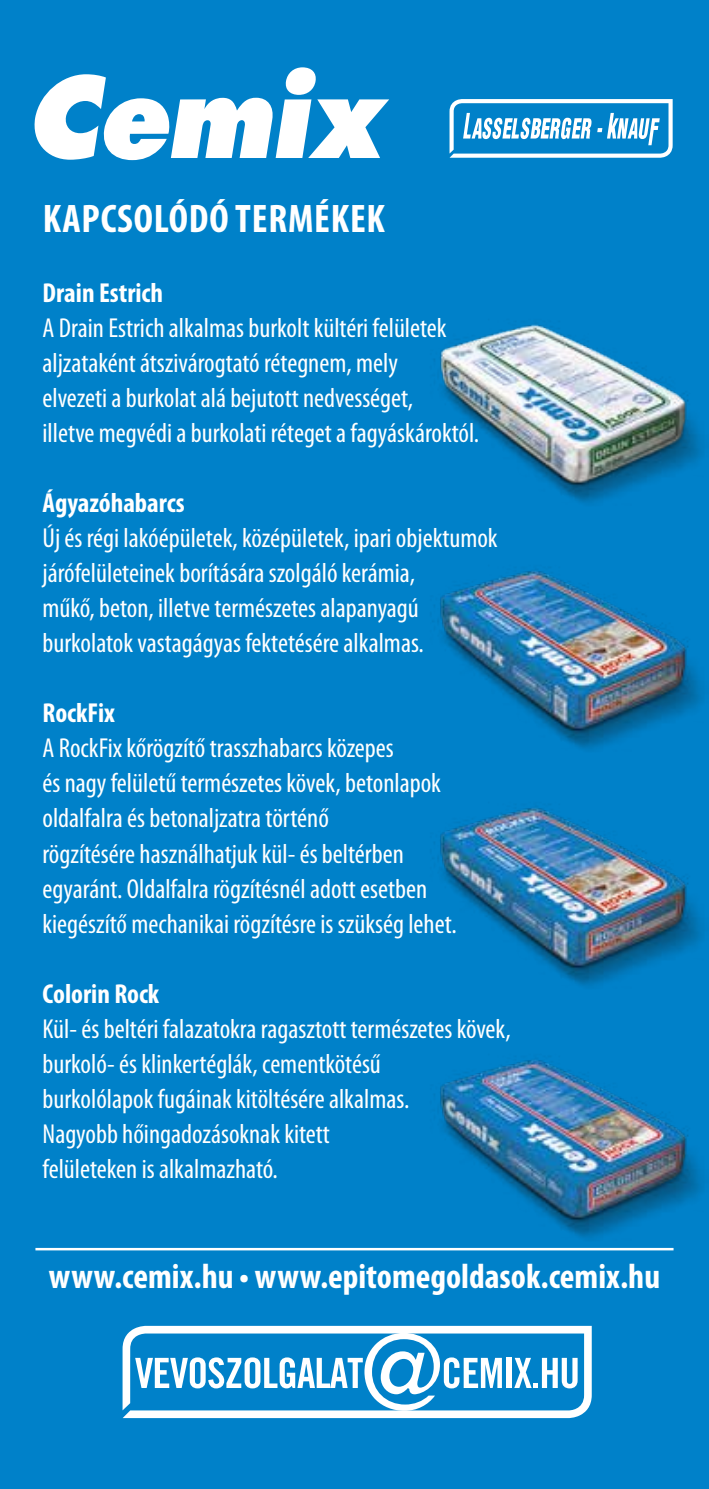
<style>
.page{position:relative;width:709px;height:1489px;background:#fff}
.page>*{position:absolute;margin:0;border:0;box-sizing:border-box;transform-origin:0 0}
.t1{font:700 condensed 40px "Myriad Pro";letter-spacing:.02em;color:#fff}
.t2{font:700 condensed 35px "Myriad Pro";color:#fff}
.t3{font:condensed 27.5px/35px "Myriad Pro";color:#fff}
.t4{font:700 condensed 27.5px "Myriad Pro";color:#fff}
</style>
<div class="page">
<div style="left:0;top:0;width:709px;height:1488px;background:#0081c9"></div>
<hr style="left:35px;top:1247px;width:638px;height:3px;background:#fff">
<svg style="left:123px;top:1325px;width:468px;height:92px;fill:#fff"></svg>
<svg style="left:135px;top:1332px;width:367px;height:78px"></svg>
<div style="left:506px;top:1357px;width:5px;height:30px;background:#fff"></div>
<svg style="left:514px;top:1357px;width:63px;height:31px"></svg>
<svg style="left:34px;top:67px;width:355px;height:93px"></svg>
<svg style="left:449px;top:99px;width:223px;height:59px"></svg>
<img style="left:434px;top:324px;width:270px;height:179px">
<img style="left:432px;top:571px;width:272px;height:173px">
<img style="left:434px;top:744px;width:270px;height:242px">
<img style="left:402px;top:1060px;width:302px;height:191px">
<h1 class="t1" style="left:43px;top:194px;width:343px">KAPCSOLÓDÓ TERMÉKEK</h1>
<p class="t4" style="left:43px;top:276px;width:122px">Drain Estrich</p>
<p class="t3" style="left:43px;top:310px;width:438px">A Drain Estrich alkalmas burkolt kültéri felületek aljzataként átszivárogtató rétegnem, mely<br>elvezeti a burkolat alá bejutott nedvességet,<br>illetve megvédi a burkolati réteget a fagyáskároktól.</p>
<p class="t4" style="left:43px;top:486px;width:144px">Ágyazóhabarcs</p>
<p class="t3" style="left:43px;top:520px;width:456px">Új és régi lakóépületek, középületek, ipari objektumok járófelületeinek borítására szolgáló kerámia,<br>műkő, beton, illetve természetes alapanyagú burkolatok vastagágyas fektetésére alkalmas.</p>
<p class="t4" style="left:43px;top:696px;width:74px">RockFix</p>
<p class="t3" style="left:43px;top:730px;width:416px">A RockFix kőrögzítő trasszhabarcs közepes<br>és nagy felületű természetes kövek, betonlapok oldalfalra és betonaljzatra történő<br>rögzítésére használhatjuk kül- és beltérben egyaránt. Oldalfalra rögzítésnél adott esetben kiegészítő mechanikai rögzítésre is szükség lehet.</p>
<p class="t4" style="left:43px;top:976px;width:118px">Colorin Rock</p>
<p class="t3" style="left:43px;top:1010px;width:470px">Kül- és beltéri falazatokra ragasztott természetes kövek, burkoló- és klinkertéglák, cementkötésű<br>burkolólapok fugáinak kitöltésére alkalmas.<br>Nagyobb hőingadozásoknak kitett<br>felületeken is alkalmazható.</p>
<p class="t2" style="left:49px;top:1254px;width:613px">www.cemix.hu • www.epitomegoldasok.cemix.hu</p>
</div>
